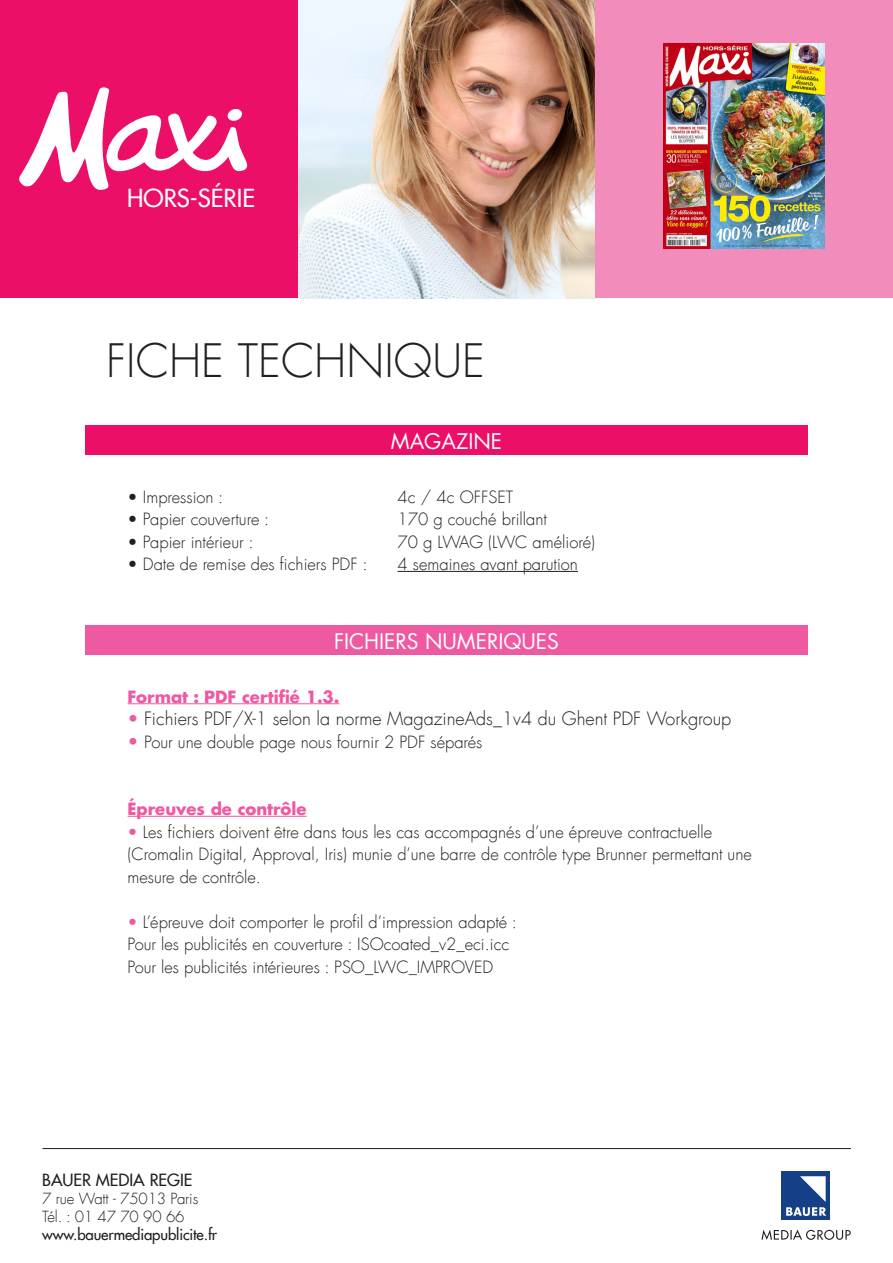
<style>
.page{position:relative;width:893px;height:1263px;background:#fff}
.page>*{position:absolute;margin:0;border:0;box-sizing:border-box;transform-origin:0 0}
.t1{font:300 45px "Futura Com";color:#231f20}
.t2{font:500 24.3px "Futura Com";color:#fff}
.titre{font:21px "Futura Com";color:#fff}
.texte{font:300 18px "Futura Com";color:#231f20}
.titre-2{font:300 16.5px/22.5px "Futura Com";color:#231f20}
.titre-3{font:700 16.5px "Futura Com";color:#ef59a1}
.texte-2{font:300 16.5px "Futura Com";color:#231f20}
.t3{font:500 16.5px "Futura Com";color:#231f20}
.t4{font:300 15px/18px "Futura Com";letter-spacing:-.01em;color:#231f20}
.t5{font:500 15px "Futura Com";letter-spacing:-.01em;color:#231f20}
.s1{color:#ef59a1}
.s2{font-size:18px;color:#ef59a1}
</style>
<div class="page">
<img style="left:298px;top:0;width:297px;height:299px">
<div style="left:0;top:0;width:298px;height:298px;background:#ec0f67"></div>
<div style="left:595px;top:0;width:298px;height:298px;background:#f28cba"></div>
<svg style="left:19px;top:87px;width:229px;height:103px"></svg>
<svg style="left:761px;top:1229px;width:90px;height:11px"></svg>
<div style="left:781px;top:1171px;width:49px;height:49px;background:#153f87"></div>
<svg style="left:786px;top:1176px;width:40px;height:40px"></svg>
<hr style="left:43px;top:1148px;width:808px;height:1px;background:#231f20">
<img style="left:663px;top:44px;width:162px;height:205px">
<hr style="left:398px;top:571px;width:180px;height:1px;background:#231f20">
<div style="left:85px;top:425px;width:723px;height:30px;background:#ec0f67"></div>
<div style="left:85px;top:625px;width:723px;height:30px;background:#ef59a1"></div>
<hr style="left:128px;top:703px;width:212px;height:1px;background:#ef59a1">
<hr style="left:128px;top:816px;width:179px;height:1px;background:#ef59a1">
<h2 class="t2" style="left:127px;top:180px;width:129px">HORS-SÉRIE</h2>
<p class="t1" style="left:106px;top:331px;width:380px">FICHE TECHNIQUE</p>
<p class="titre" style="left:391px;top:427px;width:113px">MAGAZINE</p>
<p class="titre-2" style="left:128px;top:485px;width:97px">• Impression :</p>
<p class="titre-2" style="left:398px;top:485px;width:117px">4c / 4c OFFSET</p>
<p class="titre-2" style="left:128px;top:508px;width:143px">• Papier couverture :</p>
<p class="titre-2" style="left:398px;top:508px;width:151px">170 g couché brillant</p>
<p class="titre-2" style="left:128px;top:530px;width:127px">• Papier intérieur :</p>
<p class="titre-2" style="left:398px;top:530px;width:199px">70 g LWAG (LWC amélioré)</p>
<p class="titre-2" style="left:128px;top:553px;width:241px">• Date de remise des fichiers PDF :</p>
<p class="titre-2" style="left:398px;top:553px;width:182px">4 semaines avant parution</p>
<p class="titre" style="left:334px;top:626px;width:226px">FICHIERS NUMERIQUES</p>
<p class="titre-3" style="left:128px;top:684px;width:214px">Format : PDF certifié 1.3.</p>
<p class="texte" style="left:128px;top:707px;width:605px"><span class="s1">•</span> Fichiers PDF/X-1 selon la norme MagazineAds_1v4 du Ghent PDF Workgroup</p>
<p class="texte-2" style="left:128px;top:731px;width:356px"><span class="s2">•</span> Pour une double page nous fournir 2 PDF séparés</p>
<p class="titre-3" style="left:128px;top:796px;width:180px">Épreuves de contrôle</p>
<p class="titre-2" style="left:128px;top:820px;width:626px"><span class="s1">•</span> Les fichiers doivent être dans tous les cas accompagnés d’une épreuve contractuelle (Cromalin Digital, Approval, Iris) munie d’une barre de contrôle type Brunner permettant une mesure de contrôle.</p>
<p class="titre-2" style="left:128px;top:910px;width:391px"><span class="s1">•</span> L’épreuve doit comporter le profil d’impression adapté :</p>
<p class="titre-2" style="left:128px;top:933px;width:383px">Pour les publicités en couverture : ISOcoated_v2_eci.icc</p>
<p class="titre-2" style="left:128px;top:955px;width:367px">Pour les publicités intérieures : PSO_LWC_IMPROVED</p>
<p class="t3" style="left:42px;top:1167px;width:152px">BAUER MEDIA REGIE</p>
<p class="t4" style="left:42px;top:1189px;width:158px">7 rue Watt - 75013 Paris<br>Tél. : 01 47 70 90 66</p>
<p class="t5" style="left:42px;top:1223px;width:176px">www.bauermediapublicite.fr</p>
</div>
